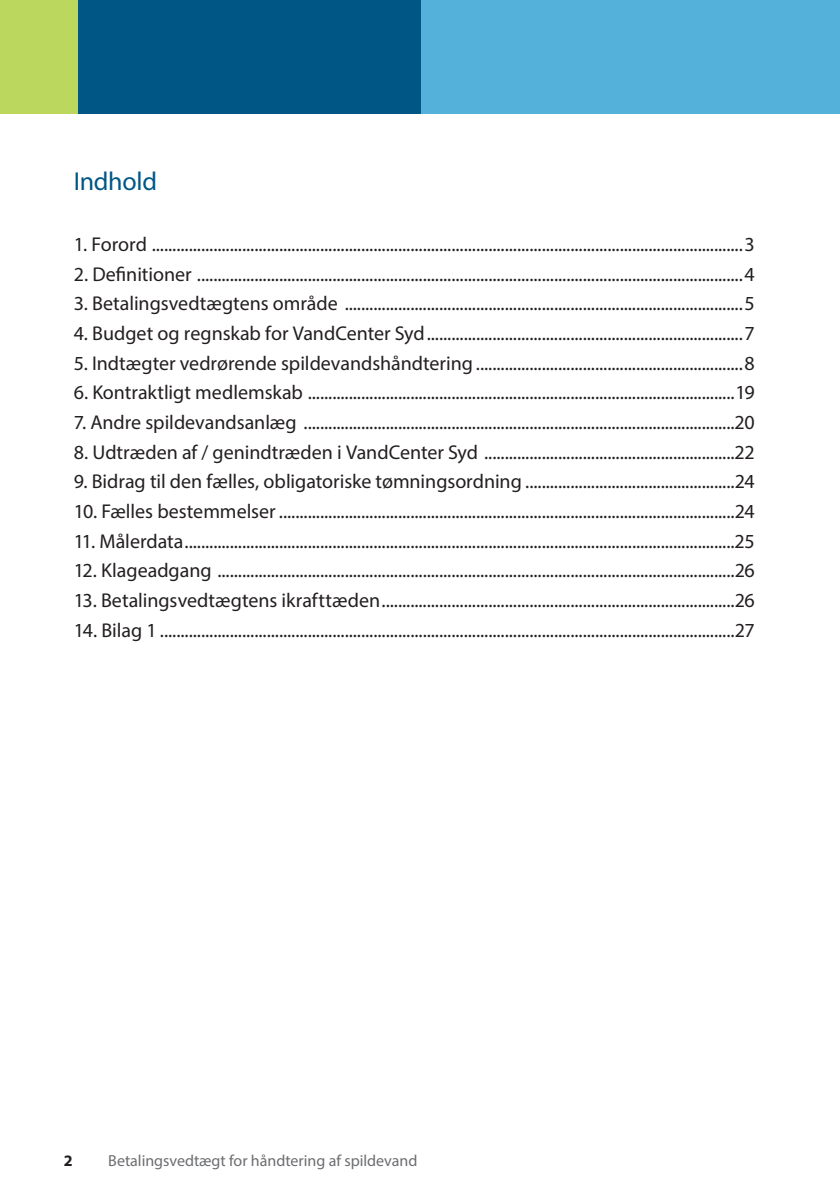
<style>
.page{position:relative;width:840px;height:1191px;background:#fff}
.page>*{position:absolute;margin:0;border:0;box-sizing:border-box;transform-origin:0 0}
.VCS_afsnit_underoverskr{font:26px "Myriad Pro";letter-spacing:-.01em;color:#005685}
.t1{font:20px "Myriad Pro";color:#231f20}
.t2{font:16px "Myriad Pro";color:#6c6d70}
.t3{font:700 16px "Myriad Pro";color:#231f20}
</style>
<div class="page">
<div style="left:1px;top:0;width:838px;height:113px;background:#54b2da"></div>
<div style="left:1px;top:0;width:77px;height:113px;background:#bbd75e"></div>
<div style="left:78px;top:0;width:342px;height:113px;background:#005685"></div>
<p class="VCS_afsnit_underoverskr" style="left:74px;top:165px;width:85px">Indhold</p>
<p class="t1" style="left:74px;top:232px;width:682px">1. Forord ................................................................................................................................................3</p>
<p class="t1" style="left:74px;top:262px;width:682px">2. Definitioner .....................................................................................................................................4</p>
<p class="t1" style="left:74px;top:291px;width:682px">3. Betalingsvedtægtens område .................................................................................................5</p>
<p class="t1" style="left:74px;top:321px;width:682px">4. Budget og regnskab for VandCenter Syd.............................................................................7</p>
<p class="t1" style="left:74px;top:351px;width:682px">5. Indtægter vedrørende spildevandshåndtering .................................................................8</p>
<p class="t1" style="left:74px;top:380px;width:682px">6. Kontraktligt medlemskab ........................................................................................................19</p>
<p class="t1" style="left:74px;top:410px;width:682px">7. Andre spildevandsanlæg .........................................................................................................20</p>
<p class="t1" style="left:74px;top:440px;width:682px">8. Udtræden af / genindtræden i VandCenter Syd .............................................................22</p>
<p class="t1" style="left:74px;top:469px;width:682px">9. Bidrag til den fælles, obligatoriske tømningsordning ...................................................24</p>
<p class="t1" style="left:74px;top:499px;width:682px">10. Fælles bestemmelser ...............................................................................................................24</p>
<p class="t1" style="left:74px;top:529px;width:682px">11. Målerdata......................................................................................................................................25</p>
<p class="t1" style="left:74px;top:558px;width:682px">12. Klageadgang ..............................................................................................................................26</p>
<p class="t1" style="left:74px;top:588px;width:682px">13. Betalingsvedtægtens ikrafttæden......................................................................................26</p>
<p class="t1" style="left:74px;top:618px;width:682px">14. Bilag 1 ............................................................................................................................................27</p>
<p class="t3" style="left:64px;top:1150px;width:10px">2</p>
<p class="t2" style="left:108px;top:1150px;width:310px">Betalingsvedtægt for håndtering af spildevand</p>
</div>
